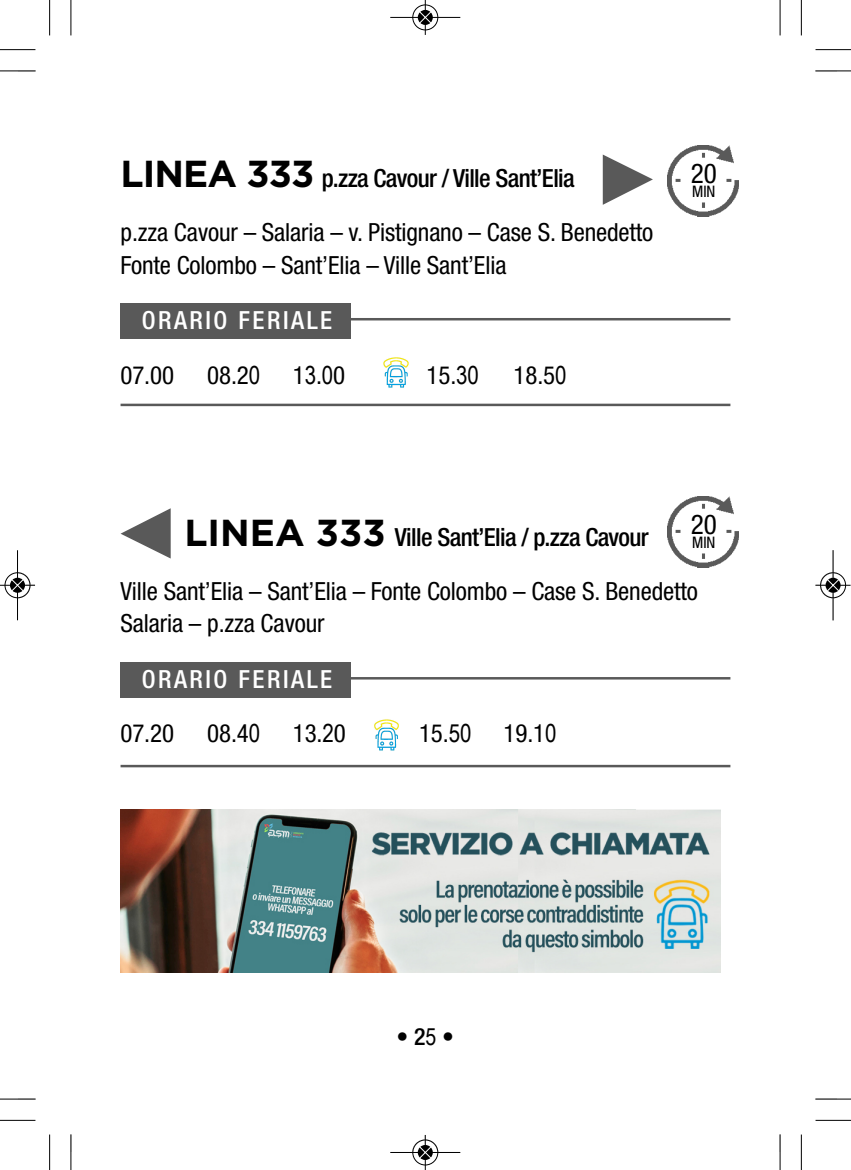
<style>
.page{position:relative;width:851px;height:1170px;background:#fff}
.page>*{position:absolute;margin:0;border:0;box-sizing:border-box;transform-origin:0 0}
.t1{font:condensed 27.25px "Helvetica Neue LT Std";color:#000}
.t2{font:condensed 25px/53.8px "Helvetica Neue LT Std";letter-spacing:-.005em;color:#000}
.t3{font:500 condensed 25px "Helvetica Neue LT Std";letter-spacing:.1em;color:#fff}
.t4{font:500 condensed 23.75px "Helvetica Neue LT Std";color:#000}
.t5{font:condensed 16px "Helvetica Neue LT Std";color:#000}
.s1{font-family:"Gotham";font-weight:700;font-stretch:normal;font-size:37.5px}
.s2{font-weight:500}
.s3{font-family:"Arial Narrow";font-stretch:normal}
.s4{font-family:"Arial Narrow";font-weight:400;font-stretch:normal}
</style>
<div class="page">
<img style="left:667px;top:145px;width:71px;height:71px">
<div style="left:120px;top:303px;width:231px;height:35px;background:#595959"></div>
<hr style="left:346px;top:318px;width:384px;height:2px;background:#595959">
<hr style="left:120px;top:403px;width:610px;height:3px;background:#595959">
<hr style="left:120px;top:764px;width:610px;height:3px;background:#595959">
<svg style="left:602px;top:154px;width:50px;height:51px"></svg>
<img style="left:667px;top:496px;width:71px;height:71px">
<div style="left:120px;top:662px;width:231px;height:35px;background:#595959"></div>
<hr style="left:346px;top:677px;width:384px;height:2px;background:#595959">
<svg style="left:120px;top:508px;width:51px;height:50px"></svg>
<hr style="left:18px;top:550px;width:1px;height:70px;background:#000">
<hr style="left:70px;top:0;width:1px;height:35px;background:#000">
<hr style="left:0;top:70px;width:35px;height:1px;background:#000">
<hr style="left:779px;top:0;width:1px;height:35px;background:#000">
<hr style="left:815px;top:70px;width:35px;height:1px;background:#000">
<hr style="left:70px;top:1134px;width:1px;height:35px;background:#000">
<hr style="left:0;top:1098px;width:35px;height:1px;background:#000">
<hr style="left:779px;top:1134px;width:1px;height:35px;background:#000">
<hr style="left:815px;top:1098px;width:35px;height:1px;background:#000">
<hr style="left:49px;top:0;width:1px;height:35px;background:#000">
<hr style="left:0;top:49px;width:35px;height:1px;background:#000">
<hr style="left:800px;top:0;width:1px;height:35px;background:#000">
<hr style="left:815px;top:49px;width:35px;height:1px;background:#000">
<hr style="left:49px;top:1134px;width:1px;height:35px;background:#000">
<hr style="left:0;top:1119px;width:35px;height:1px;background:#000">
<hr style="left:800px;top:1134px;width:1px;height:35px;background:#000">
<hr style="left:815px;top:1119px;width:35px;height:1px;background:#000">
<div style="left:412px;top:4px;width:26px;height:27px;border:2px solid #fff;border-radius:50%"></div>
<svg style="left:417px;top:9px;width:16px;height:16px"></svg>
<hr style="left:390px;top:17px;width:70px;height:1px;background:#000">
<hr style="left:425px;top:0;width:1px;height:35px;background:#000">
<div style="left:412px;top:5px;width:26px;height:25px;border:1px solid #000;border-radius:50%"></div>
<svg style="left:418px;top:10px;width:14px;height:15px"></svg>
<svg style="left:419px;top:11px;width:12px;height:13px"></svg>
<div style="left:412px;top:1138px;width:26px;height:27px;border:2px solid #fff;border-radius:50%"></div>
<hr style="left:390px;top:1151px;width:70px;height:1px;background:#000">
<hr style="left:425px;top:1134px;width:1px;height:35px;background:#000">
<div style="left:412px;top:1139px;width:26px;height:26px;border:1px solid #000;border-radius:50%"></div>
<div style="left:418px;top:1144px;width:14px;height:15px;background:#000;border-radius:50%"></div>
<svg style="left:412px;top:1134px;width:26px;height:24px"></svg>
<div style="left:4px;top:572px;width:27px;height:26px;border:2px solid #fff;border-radius:50%"></div>
<hr style="left:17px;top:550px;width:1px;height:70px;background:#000">
<hr style="left:0;top:584px;width:35px;height:1px;background:#000">
<div style="left:5px;top:572px;width:25px;height:26px;border:1px solid #000;border-radius:50%"></div>
<svg style="left:11px;top:572px;width:24px;height:26px"></svg>
<div style="left:819px;top:572px;width:27px;height:26px;border:2px solid #fff;border-radius:50%"></div>
<hr style="left:832px;top:550px;width:1px;height:70px;background:#000">
<hr style="left:815px;top:584px;width:35px;height:1px;background:#000">
<div style="left:820px;top:572px;width:25px;height:26px;border:1px solid #000;border-radius:50%"></div>
<svg style="left:815px;top:572px;width:24px;height:26px"></svg>
<img style="left:383px;top:357px;width:26px;height:31px">
<img style="left:374px;top:719px;width:25px;height:32px">
<img style="left:120px;top:809px;width:600px;height:163px">
<p class="t2" style="left:120px;top:154px;width:534px"><span class="s1">LINEA 333</span> <span class="s2">p.zza Cavour / Ville Sant’Elia<br></span>p.zza Cavour – Salaria – v. Pistignano – Case S. Benedetto</p>
<p class="t2" style="left:120px;top:240px;width:387px">Fonte Colombo – Sant’Elia – Ville Sant’Elia</p>
<p class="t3" style="left:142px;top:310px;width:192px">ORARIO FERIALE</p>
<p class="t2" style="left:120px;top:350px;width:55px">07.00</p>
<p class="t2" style="left:207px;top:350px;width:54px">08.2<span class="s3">0</span></p>
<p class="t2" style="left:293px;top:350px;width:54px">1<span class="s3">3</span>.<span class="s3">0</span>0</p>
<p class="t2" style="left:426px;top:350px;width:54px">15.<span class="s3">30</span></p>
<p class="t2" style="left:513px;top:350px;width:54px">18.5<span class="s3">0</span></p>
<p class="t1" style="left:690px;top:163px;width:28px">20</p>
<p class="t5" style="left:692px;top:185px;width:25px">MIN</p>
<p class="t1" style="left:690px;top:514px;width:28px">20</p>
<p class="t5" style="left:692px;top:536px;width:25px">MIN</p>
<p class="t2" style="left:120px;top:512px;width:579px;text-align:center"><span class="s1">LINEA 333</span> <span class="s2">Ville Sant’Elia / p.zza Cavour<br></span>Ville Sant’Elia – Sant’Elia – Fonte Colombo – Case S. Benedetto</p>
<p class="t2" style="left:120px;top:598px;width:205px">Salaria – p.zza Cavour</p>
<p class="t3" style="left:142px;top:669px;width:192px">ORARIO FERIALE</p>
<p class="t2" style="left:120px;top:708px;width:55px">07.20</p>
<p class="t2" style="left:207px;top:708px;width:54px">08.4<span class="s3">0</span></p>
<p class="t2" style="left:293px;top:708px;width:54px">13.<span class="s3">2</span>0</p>
<p class="t2" style="left:419px;top:708px;width:54px">15.<span class="s3">50</span></p>
<p class="t2" style="left:503px;top:708px;width:54px">19.1<span class="s3">0</span></p>
<p class="t4" style="left:396px;top:1028px;width:59px">•2<span class="s4">5</span>•</p>
</div>
